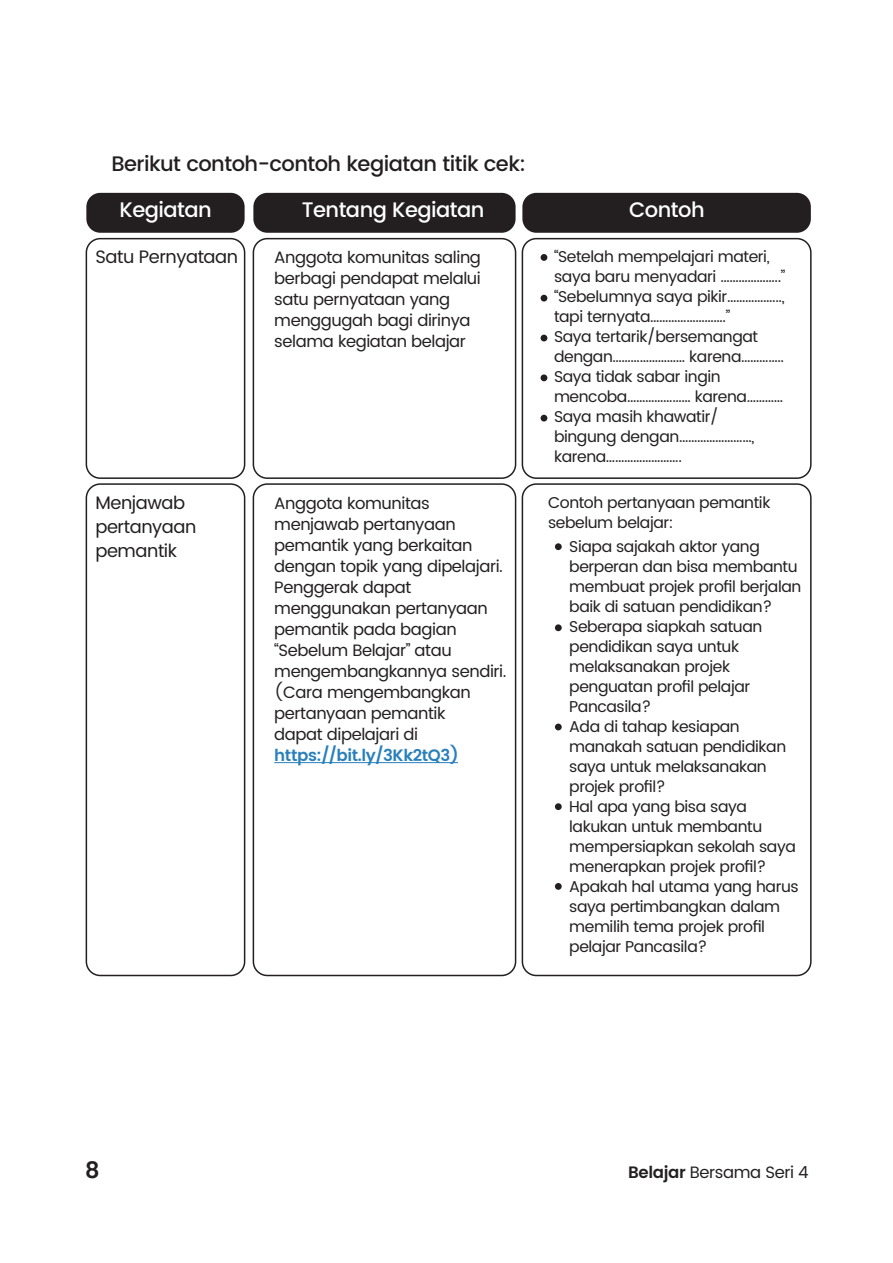
<style>
.page{position:relative;width:893px;height:1263px;background:#fff}
.page>*{position:absolute;margin:0;border:0;box-sizing:border-box;transform-origin:0 0}
.t1{font:600 22.5px "Poppins";color:#231f20}
.t2{font:500 21px "Poppins";letter-spacing:-.025em;color:#231f20}
.t3{font:500 21px "Poppins";letter-spacing:-.025em;color:#fff}
.t4{font:18px/24px "Poppins";letter-spacing:-.025em;color:#231f20}
.t5{font:16.5px/21px "Poppins";letter-spacing:-.025em;color:#231f20}
.t6{font:600 16.5px "Poppins";letter-spacing:-.025em;color:#2980bc}
.t7{font:15.75px/20px "Poppins";letter-spacing:-.025em;color:#231f20}
.s1{font-weight:600}
</style>
<div class="page">
<div style="left:86px;top:238px;width:159px;height:241px;border:2px solid #231f20;border-radius:14px"></div>
<div style="left:86px;top:193px;width:159px;height:40px;background:#231f20;border-radius:14px"></div>
<div style="left:522px;top:193px;width:289px;height:40px;background:#231f20;border-radius:14px"></div>
<div style="left:522px;top:238px;width:290px;height:241px;border:2px solid #231f20;border-radius:14px"></div>
<div style="left:541px;top:254px;width:6px;height:7px;background:#231f20;border-radius:50%"></div>
<div style="left:541px;top:295px;width:6px;height:7px;background:#231f20;border-radius:50%"></div>
<svg style="left:541px;top:335px;width:6px;height:6px"></svg>
<div style="left:541px;top:374px;width:6px;height:7px;background:#231f20;border-radius:50%"></div>
<svg style="left:541px;top:415px;width:6px;height:6px"></svg>
<hr style="left:274px;top:762px;width:184px;height:1px;background:#2980bc">
<div style="left:555px;top:543px;width:7px;height:7px;background:#231f20;border-radius:50%"></div>
<div style="left:555px;top:624px;width:7px;height:7px;background:#231f20;border-radius:50%"></div>
<div style="left:555px;top:724px;width:7px;height:6px;background:#231f20;border-radius:50%"></div>
<div style="left:555px;top:803px;width:7px;height:7px;background:#231f20;border-radius:50%"></div>
<div style="left:555px;top:883px;width:7px;height:7px;background:#231f20;border-radius:50%"></div>
<div style="left:253px;top:238px;width:263px;height:241px;border:2px solid #231f20;border-radius:14px"></div>
<div style="left:253px;top:193px;width:263px;height:40px;background:#231f20;border-radius:14px"></div>
<div style="left:86px;top:483px;width:159px;height:493px;border:2px solid #231f20;border-radius:14px"></div>
<div style="left:522px;top:483px;width:290px;height:493px;border:2px solid #231f20;border-radius:14px"></div>
<div style="left:253px;top:483px;width:263px;height:493px;border:2px solid #231f20;border-radius:14px"></div>
<h2 class="t2" style="left:111px;top:149px;width:416px">Berikut contoh-contoh kegiatan titik cek:</h2>
<h2 class="t3" style="left:120px;top:194px;width:94px">Kegiatan</h2>
<h2 class="t3" style="left:302px;top:194px;width:184px">Tentang Kegiatan</h2>
<h2 class="t3" style="left:629px;top:194px;width:77px">Contoh</h2>
<p class="t4" style="left:95px;top:245px;width:144px">Satu Pernyataan</p>
<p class="t5" style="left:274px;top:247px;width:208px">Anggota komunitas saling berbagi pendapat melalui satu pernyataan yang menggugah bagi dirinya selama kegiatan belajar</p>
<p class="t7" style="left:554px;top:247px;width:233px">“Setelah mempelajari materi, saya baru menyadari ………………..” “Sebelumnya saya pikir……………..., tapi ternyata…………………….”<br>Saya tertarik/bersemangat dengan…………………… karena…………..<br>Saya tidak sabar ingin mencoba………………… karena…………<br>Saya masih khawatir/<br>bingung dengan……………………, karena…………………….</p>
<p class="t4" style="left:95px;top:491px;width:102px">Menjawab pertanyaan pemantik</p>
<p class="t5" style="left:274px;top:493px;width:234px">Anggota komunitas menjawab pertanyaan pemantik yang berkaitan dengan topik yang dipelajari.<br>Penggerak dapat menggunakan pertanyaan pemantik pada bagian “Sebelum Belajar” atau mengembangkannya sendiri. (Cara mengembangkan pertanyaan pemantik<br>dapat dipelajari di</p>
<p class="t6" style="left:274px;top:742px;width:186px">https://bit.ly/3Kk2tQ3)</p>
<p class="t7" style="left:548px;top:493px;width:224px">Contoh pertanyaan pemantik sebelum belajar:</p>
<p class="t7" style="left:569px;top:537px;width:234px">Siapa sajakah aktor yang berperan dan bisa membantu membuat projek profil berjalan baik di satuan pendidikan?<br>Seberapa siapkah satuan pendidikan saya untuk melaksanakan projek penguatan profil pelajar<br>Pancasila?<br>Ada di tahap kesiapan manakah satuan pendidikan saya untuk melaksanakan projek profil?<br>Hal apa yang bisa saya lakukan untuk membantu mempersiapkan sekolah saya menerapkan projek profil?<br>Apakah hal utama yang harus saya pertimbangkan dalam memilih tema projek profil pelajar Pancasila?</p>
<h1 class="t1" style="left:85px;top:1153px;width:16px">8</h1>
<p class="t5" style="left:628px;top:1162px;width:182px"><span class="s1">Belajar</span> Bersama Seri 4</p>
</div>
